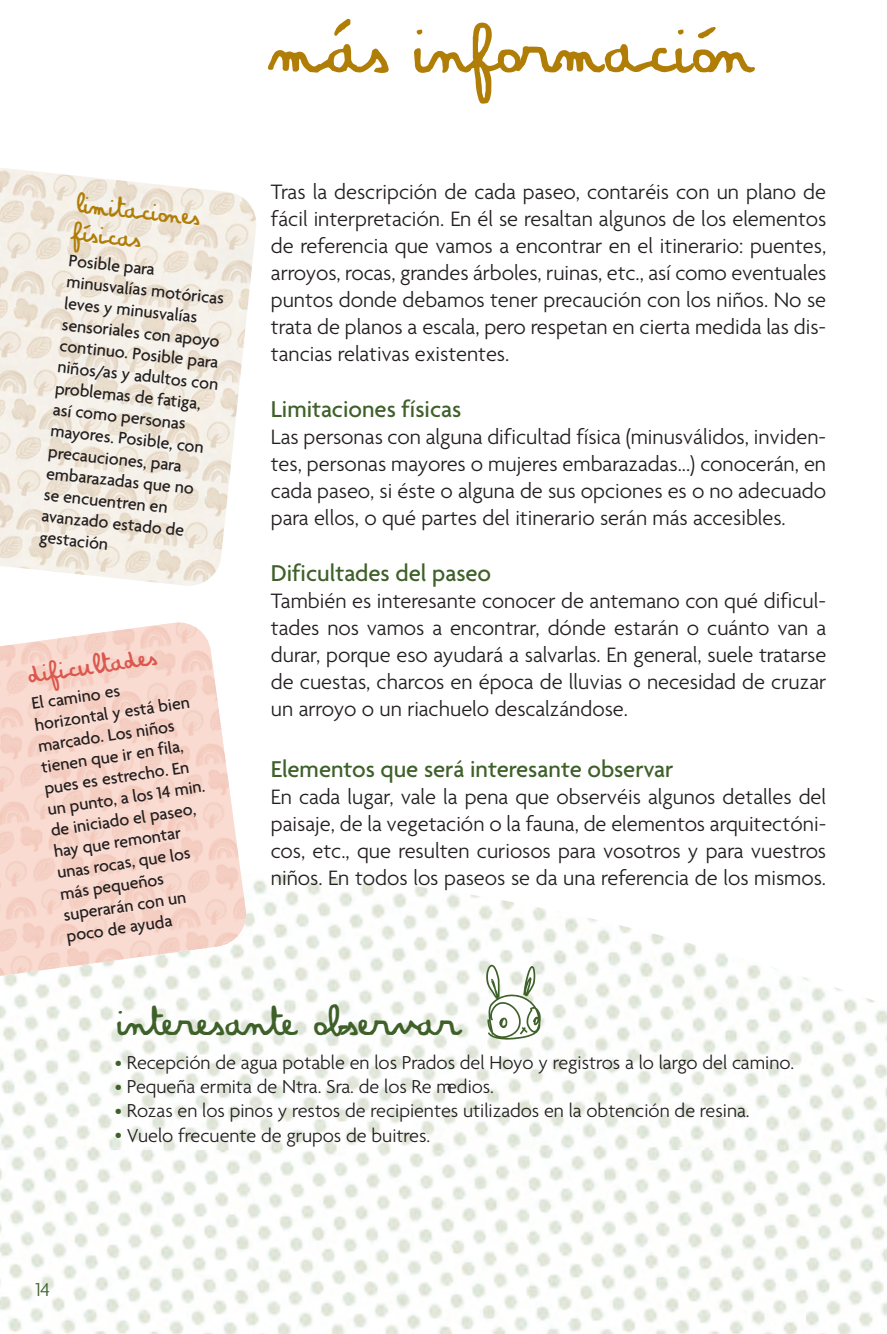
<style>
.page{position:relative;width:887px;height:1334px;background:#fff}
.page>*{position:absolute;margin:0;border:0;box-sizing:border-box;transform-origin:0 0}
.t1{font:93.38px "pixopoproughcut";color:#3e6029}
.t2{font:76.27px "Amandine";color:#b07d06}
.t3{font:42.75px "Amandine";color:#3e6029}
.t4{font:29.25px/28.1px "Amandine";color:#b07d06}
.t5{font:29.25px "Amandine";color:#dc584f}
.t6{font:500 24.75px "Agenda";color:#3e6029}
.t7{font:300 22.5px/27px "Agenda";color:#231f20;text-align:justify}
.t8{font:300 20.25px "Agenda";color:#231f20}
.t9{font:300 20.25px "Agenda";color:#3e6029}
.t10{font:500 18px/21.4px "Agenda";color:#231f20}
.s1{color:#3e6029}
</style>
<div class="page">
<img style="left:0;top:874px;width:887px;height:459px">
<svg style="left:0;top:623px;width:248px;height:358px;background:#f7d9cf"></svg>
<img style="left:174px;top:622px;width:72px;height:324px">
<img style="left:0;top:168px;width:256px;height:418px">
<svg style="left:484px;top:964px;width:65px;height:80px"></svg>
<h3 class="t4" style="left:76px;top:190px;width:127px;rotate:6deg">limitaciones físicas</h3>
<p class="t10" style="left:70px;top:249px;width:163px;rotate:6deg">Posible para minusvalías motóricas leves y minusvalías sensoriales con apoyo continuo. Posible para niños/as y adultos con problemas de fatiga, así como personas mayores. Posible, con precauciones, para embarazadas que no se encuentren en avanzado estado de gestación</p>
<h3 class="t5" style="left:24px;top:654px;width:131px;rotate:-9deg">dificultades</h3>
<p class="t10" style="left:28px;top:693px;width:162px;rotate:-9deg">El camino es horizontal y está bien marcado. Los niños tienen que ir en fila, pues es estrecho. En un punto, a los 14 min. de iniciado el paseo, hay que remontar unas rocas, que los más pequeños superarán con un poco de ayuda</p>
<h2 class="t2" style="left:269px;top:-6px;width:483px">más información</h2>
<p class="t7" style="left:271px;top:178px;width:557px">Tras la descripción de cada paseo, contaréis con un plano de fácil interpretación. En él se resaltan algunos de los elementos de referencia que vamos a encontrar en el itinerario: puentes, arroyos, rocas, grandes árboles, ruinas, etc., así como eventuales puntos donde debamos tener precaución con los niños. No se trata de planos a escala, pero respetan en cierta medida las dis&shy;tancias relativas existentes.</p>
<p class="t6" style="left:271px;top:394px;width:192px">Limitaciones físicas</p>
<p class="t7" style="left:271px;top:423px;width:557px">Las personas con alguna dificultad física (minusválidos, inviden&shy;tes, personas mayores o mujeres embarazadas...) conocerán, en cada paseo, si éste o alguna de sus opciones es o no adecuado para ellos, o qué partes del itinerario serán más accesibles.</p>
<p class="t6" style="left:271px;top:557px;width:222px">Dificultades del paseo</p>
<p class="t7" style="left:271px;top:586px;width:557px">También es interesante conocer de antemano con qué dificul&shy;tades nos vamos a encontrar, dónde estarán o cuánto van a durar, porque eso ayudará a salvarlas. En general, suele tratarse de cuestas, charcos en época de lluvias o necesidad de cruzar un arroyo o un riachuelo descalzándose.</p>
<p class="t6" style="left:271px;top:753px;width:404px">Elementos que será interesante observar</p>
<p class="t7" style="left:271px;top:782px;width:557px">En cada lugar, vale la pena que observéis algunos detalles del paisaje, de la vegetación o la fauna, de elementos arquitectóni&shy;cos, etc., que resulten curiosos para vosotros y para vuestros niños. En todos los paseos se da una referencia de los mismos.</p>
<p class="t9" style="left:35px;top:1277px;width:16px">14</p>
<h1 class="t1" style="left:466px;top:964px;width:86px">b</h1>
<h3 class="t3" style="left:115px;top:991px;width:344px">interesante observar</h3>
<p class="t8" style="left:115px;top:1049px;width:681px"><span class="s1">•</span> Recepción de agua potable en los Prados del Hoyo y registros a lo largo del camino.</p>
<p class="t8" style="left:115px;top:1074px;width:381px"><span class="s1">•</span> Pequeña ermita de Ntra. Sra. de los Re medios.</p>
<p class="t8" style="left:115px;top:1098px;width:636px"><span class="s1">•</span> Rozas en los pinos y restos de recipientes utilizados en la obtención de resina.</p>
<p class="t8" style="left:115px;top:1122px;width:317px"><span class="s1">•</span> Vuelo frecuente de grupos de buitres.</p>
</div>
